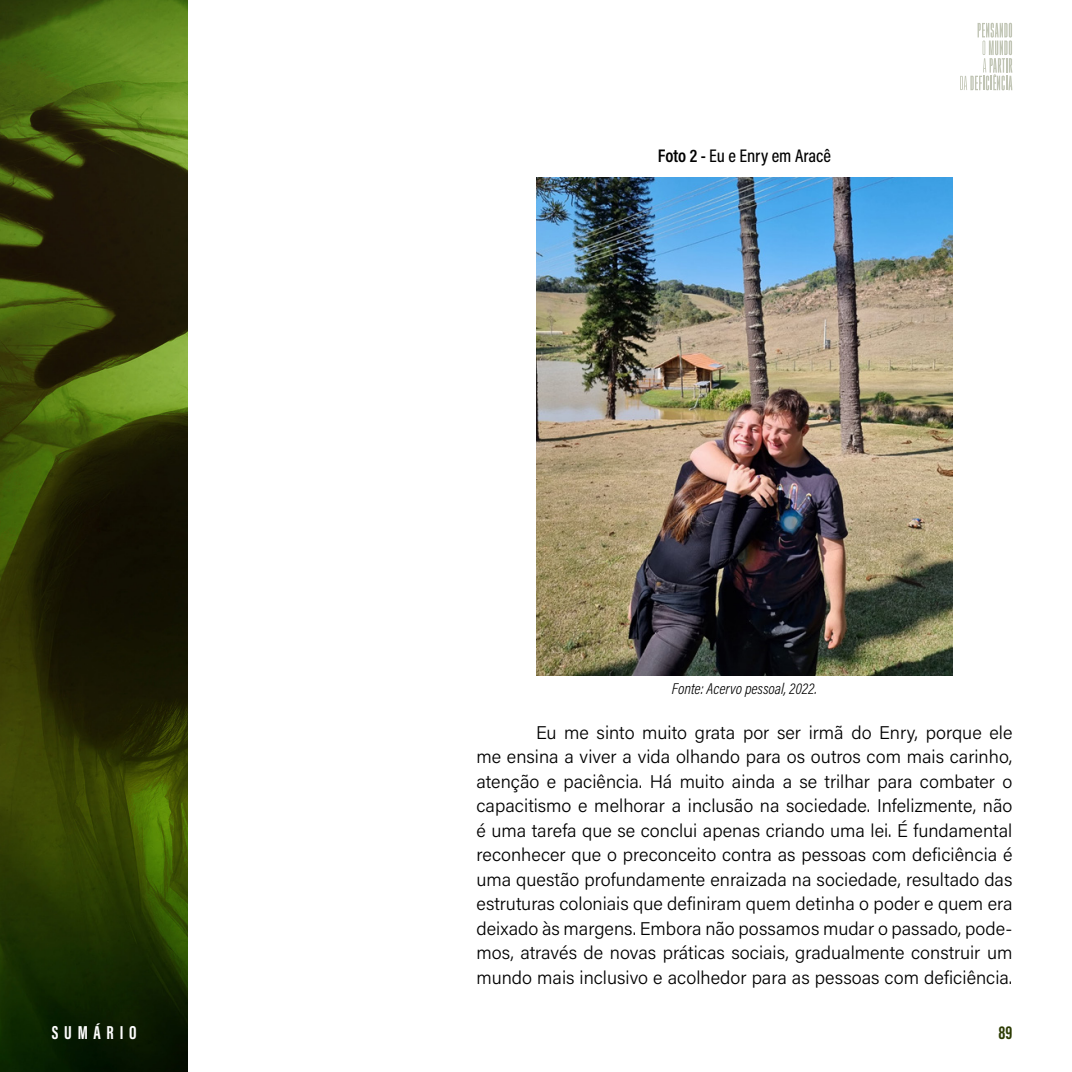
<style>
.page{position:relative;width:1072px;height:1072px;background:#fff}
.page>*{position:absolute;margin:0;border:0;box-sizing:border-box;transform-origin:0 0}
.t1{font:700 19.25px "Acumin Pro Extra Cond";letter-spacing:.3em;color:#fff}
.t2{font:700 19.25px "Acumin Pro Extra Cond";color:#2d3c04}
.t3{font:300 18.38px/24.5px "Acumin Pro";color:#000;text-align:justify}
.t4{font:500 18.38px "Acumin Pro Cond";color:#000}
.t5{font:italic 300 15.75px "Acumin Pro Cond";color:#000}
.s1{font-weight:600}
</style>
<div class="page">
<img style="left:0;top:0;width:188px;height:1071px">
<svg style="left:960px;top:23px;width:52px;height:67px"></svg>
<img style="left:536px;top:178px;width:416px;height:497px">
<p class="t4" style="left:657px;top:144px;width:175px"><span class="s1">Foto 2 -</span> Eu e Enry em Aracê</p>
<p class="t5" style="left:672px;top:679px;width:147px">Fonte: Acervo pessoal, 2022.</p>
<p class="t3" style="left:476px;top:719px;width:537px;text-indent:60px">Eu me sinto muito grata por ser irmã do Enry, porque ele me ensina a viver a vida olhando para os outros com mais carinho, atenção e paciência. Há muito ainda a se trilhar para combater o capacitismo e melhorar a inclusão na sociedade. Infelizmente, não é uma tarefa que se conclui apenas criando uma lei. É fundamental reconhecer que o preconceito contra as pessoas com deficiência é uma questão profundamente enraizada na sociedade, resultado das estruturas coloniais que definiram quem detinha o poder e quem era deixado às margens. Embora não possamos mudar o passado, pode&shy;mos, através de novas práticas sociais, gradualmente construir um mundo mais inclusivo e acolhedor para as pessoas com deficiência.</p>
<p class="t1" style="left:52px;top:1020px;width:86px">SUMÁRIO</p>
<p class="t2" style="left:998px;top:1020px;width:15px">89</p>
</div>
